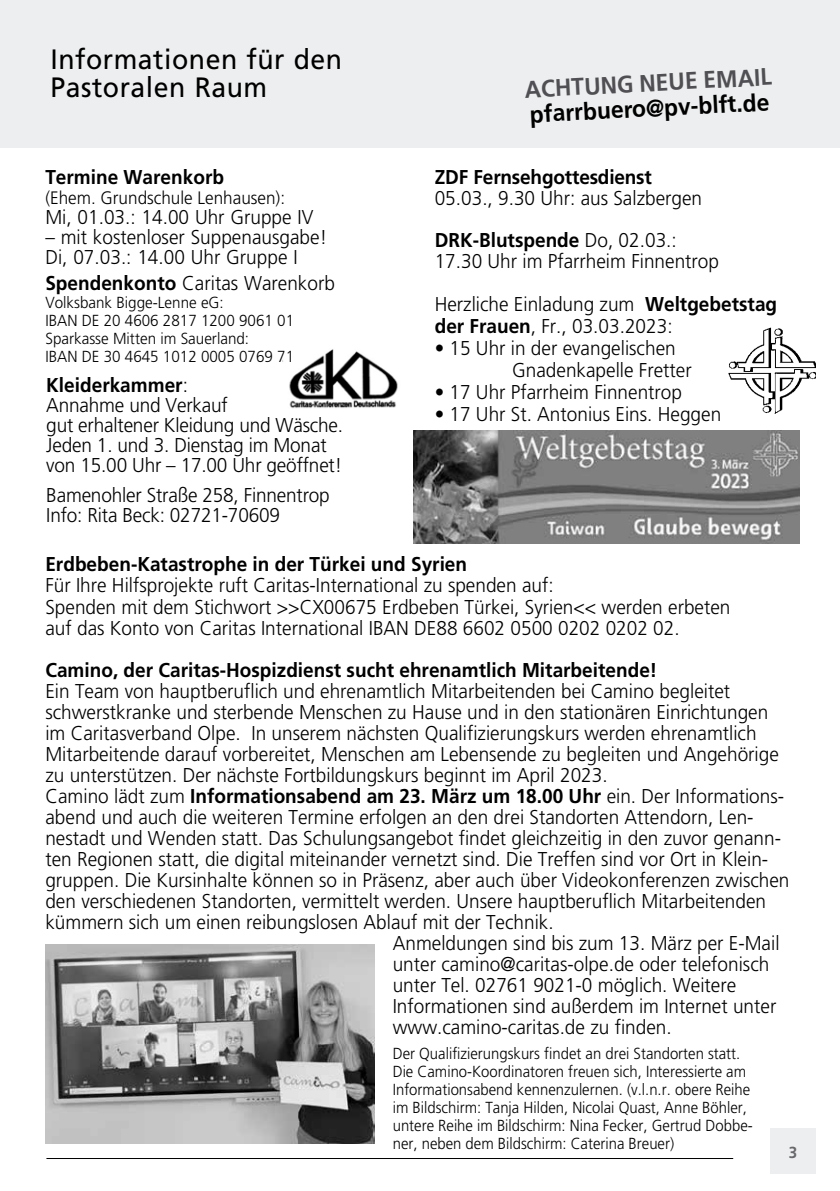
<style>
.page{position:relative;width:840px;height:1191px;background:#fff}
.page>*{position:absolute;margin:0;border:0;box-sizing:border-box;transform-origin:0 0}
.t1{font:28px/28px "Frutiger";letter-spacing:.02em;color:#000;scale:.95 1}
.t2{font:700 24px "Frutiger";color:#000;scale:.95 1}
.t3{font:700 24px "Frutiger";color:#504f53;scale:.95 1}
.t4{font:300 20px/20px "Frutiger";color:#000;scale:.95 1}
.t5{font:700 20px "Frutiger";color:#000;scale:.95 1}
.t6{font:300 18px "Frutiger";color:#000;scale:.95 1}
.t7{font:300 16px/18px "Frutiger";color:#000;scale:.93 1}
.t8{font:300 16px/18px "Frutiger";color:#000;scale:.95 1}
.t9{font:700 16px "Frutiger";color:#68676c;scale:.95 1}
.s1{font-weight:700}
.s2{font-weight:300}
</style>
<div class="page">
<img style="left:413px;top:430px;width:386px;height:113px">
<div style="left:2px;top:0;width:837px;height:148px;background:#edeeef"></div>
<hr style="left:0;top:0;width:2px;height:148px;background:#edeeef">
<img style="left:282px;top:349px;width:116px;height:59px">
<hr style="left:46px;top:1158px;width:686px;height:1px;background:#000">
<div style="left:770px;top:1128px;width:45px;height:46px;background:#edeeef"></div>
<img style="left:728px;top:327px;width:86px;height:86px">
<img style="left:45px;top:944px;width:329px;height:199px">
<h1 class="t1" style="left:50px;top:45px;width:308px">Informationen für den<br>Pastoralen Raum</h1>
<p class="t5" style="left:45px;top:165px;width:189px">Termine Warenkorb</p>
<p class="t6" style="left:45px;top:188px;width:254px">(Ehem. Grundschule Lenhausen):</p>
<p class="t4" style="left:45px;top:207px;width:283px">Mi, 01.03.: 14.00 Uhr Gruppe IV</p>
<p class="t4" style="left:45px;top:227px;width:298px">– mit kostenloser Suppenausgabe!<br>Di, 07.03.: 14.00 Uhr Gruppe I</p>
<p class="t4" style="left:45px;top:273px;width:306px"><span class="s1">Spendenkonto</span> Caritas Warenkorb</p>
<p class="t8" style="left:45px;top:293px;width:263px">Volksbank Bigge-Lenne eG:<br>IBAN DE 20 4606 2817 1200 9061 01<br>Sparkasse Mitten im Sauerland:<br>IBAN DE 30 4645 1012 0005 0769 71</p>
<p class="t4" style="left:46px;top:375px;width:314px"><span class="s1">Kleiderkammer</span>:<br>Annahme und Verkauf<br>gut erhaltener Kleidung und Wäsche.<br>Jeden 1. und 3. Dienstag im Monat von 15.00 Uhr – 17.00 Uhr geöffnet!</p>
<p class="t4" style="left:46px;top:485px;width:300px">Bamenohler Straße 258, Finnentrop<br>Info: Rita Beck: 02721-70609</p>
<p class="t3" style="left:523px;top:75px;width:262px;rotate:-3deg">ACHTUNG NEUE EMAIL</p>
<p class="t2" style="left:529px;top:100px;width:254px;rotate:-3deg">pfarrbuero@pv-blft.de</p>
<p class="t5" style="left:434px;top:165px;width:230px">ZDF Fernsehgottesdienst</p>
<p class="t4" style="left:434px;top:177px;width:283px;line-height:42px">05.03., 9.30 Uhr: aus Salzbergen<br><span class="s1">DRK-Blutspende</span> Do, 02.03.:</p>
<p class="t4" style="left:434px;top:240px;width:362px;line-height:43px">17.30 Uhr im Pfarrheim Finnentrop<br>Herzliche Einladung zum <span class="s1">Weltgebetstag</span></p>
<p class="t4" style="left:434px;top:316px;width:252px"><span class="s1">der Frauen</span>, Fr., 03.03.2023:</p>
<p class="t4" style="left:512px;top:337px;width:190px;line-height:22px;text-indent:-77px">• 15 Uhr in der evangelischen<br>Gnadenkapelle Fretter</p>
<p class="t4" style="left:434px;top:382px;width:262px">• 17 Uhr Pfarrheim Finnentrop</p>
<p class="t4" style="left:434px;top:404px;width:303px">• 17 Uhr St. Antonius Eins. Heggen</p>
<p class="t5" style="left:45px;top:553px;width:445px">Erdbeben-Katastrophe in der Türkei und Syrien</p>
<p class="t4" style="left:45px;top:575px;width:722px;line-height:21px">Für Ihre Hilfsprojekte ruft Caritas-International zu spenden auf:<br>Spenden mit dem Stichwort &gt;&gt;CX00675 Erdbeben Türkei, Syrien&lt;&lt; werden erbeten auf das Konto von Caritas International IBAN DE88 6602 0500 0202 0202 02.</p>
<p class="t5" style="left:45px;top:658px;width:645px">Camino, der Caritas-Hospizdienst sucht ehrenamtlich Mitarbeitende!</p>
<p class="t4" style="left:45px;top:680px;width:722px">Ein Team von hauptberuflich und ehrenamtlich Mitarbeitenden bei Camino begleitet</p>
<p class="t4" style="left:45px;top:701px;width:762px">schwerstkranke und sterbende Menschen zu Hause und in den stationären Einrichtungen</p>
<p class="t4" style="left:45px;top:722px;width:749px">im Caritasverband Olpe. In unserem nächsten Qualifizierungskurs werden ehrenamtlich</p>
<p class="t4" style="left:45px;top:743px;width:773px">Mitarbeitende darauf vorbereitet, Menschen am Lebensende zu begleiten und Angehörige</p>
<p class="t4" style="left:45px;top:764px;width:593px">zu unterstützen. Der nächste Fortbildungskurs beginnt im April 2023.</p>
<p class="t5" style="left:45px;top:784px;width:778px"><span class="s2">Camino lädt zum</span> Informationsabend am 23. März um 18.00 Uhr <span class="s2">ein. Der Informations-</span></p>
<p class="t4" style="left:45px;top:806px;width:746px">abend und auch die weiteren Termine erfolgen an den drei Standorten Attendorn, Len-</p>
<p class="t4" style="left:45px;top:827px;width:775px">nestadt und Wenden statt. Das Schulungsangebot findet gleichzeitig in den zuvor genann-</p>
<p class="t4" style="left:45px;top:848px;width:762px">ten Regionen statt, die digital miteinander vernetzt sind. Die Treffen sind vor Ort in Klein-</p>
<p class="t4" style="left:45px;top:869px;width:784px">gruppen. Die Kursinhalte können so in Präsenz, aber auch über Videokonferenzen zwischen</p>
<p class="t4" style="left:45px;top:890px;width:759px">den verschiedenen Standorten, vermittelt werden. Unsere hauptberuflich Mitarbeitenden</p>
<p class="t4" style="left:45px;top:911px;width:536px">kümmern sich um einen reibungslosen Ablauf mit der Technik.</p>
<p class="t4" style="left:392px;top:932px;width:408px">Anmeldungen sind bis zum 13. März per E-Mail</p>
<p class="t4" style="left:392px;top:953px;width:398px">unter camino@caritas-olpe.de oder telefonisch</p>
<p class="t4" style="left:392px;top:974px;width:363px">unter Tel. 02761 9021-0 möglich. Weitere</p>
<p class="t4" style="left:392px;top:995px;width:405px">Informationen sind außerdem im Internet unter</p>
<p class="t4" style="left:392px;top:1016px;width:295px">www.camino-caritas.de zu finden.</p>
<p class="t7" style="left:392px;top:1044px;width:388px">Der Qualifizierungskurs findet an drei Standorten statt.<br>Die Camino-Koordinatoren freuen sich, Interessierte am Informationsabend kennenzulernen. (v.l.n.r. obere Reihe im Bildschirm: Tanja Hilden, Nicolai Quast, Anne Böhler, untere Reihe im Bildschirm: Nina Fecker, Gertrud Dobbe&shy;ner, neben dem Bildschirm: Caterina Breuer)</p>
<p class="t9" style="left:788px;top:1143px;width:10px">3</p>
</div>
